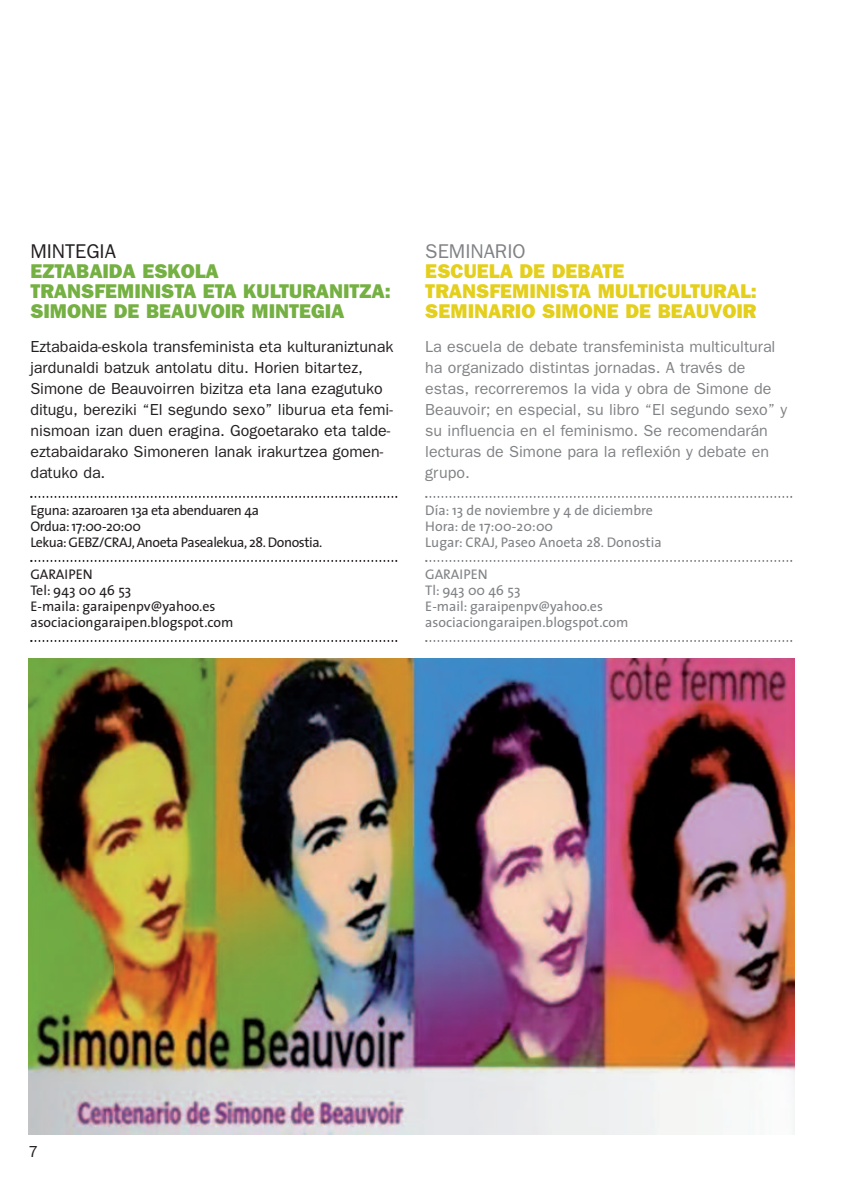
<style>
.page{position:relative;width:851px;height:1191px;background:#fff}
.page>*{position:absolute;margin:0;border:0;box-sizing:border-box;transform-origin:0 0}
.t1{font:800 20px/20px "Franklin Gothic";color:#75b042}
.t2{font:800 20px/20px "Franklin Gothic";color:#e4cf1c}
.t3{font:20px "Franklin Gothic";color:#808285}
.t4{font:20px "Franklin Gothic";color:#231f20}
.t5{font:16px/21px "Franklin Gothic";color:#231f20}
.t6{font:16px/21px "Franklin Gothic";color:#808285}
.t7{font:14px/16px "The Sans";color:#808285}
.t8{font:14px/16px "The Sans";letter-spacing:-.03em;color:#231f20}
.t9{font:14px/16px "The Sans";color:#231f20}
</style>
<div class="page">
<img style="left:28px;top:658px;width:766px;height:476px">
<svg style="left:425px;top:496px;width:367px;height:2px"></svg>
<svg style="left:425px;top:560px;width:367px;height:2px"></svg>
<svg style="left:425px;top:640px;width:367px;height:2px"></svg>
<svg style="left:30px;top:496px;width:367px;height:2px"></svg>
<svg style="left:30px;top:560px;width:367px;height:2px"></svg>
<svg style="left:30px;top:640px;width:367px;height:2px"></svg>
<p class="t4" style="left:30px;top:239px;width:87px">MINTEGIA</p>
<p class="t1" style="left:30px;top:261px;width:362px">EZTABAIDA ESKOLA<br>TRANSFEMINISTA ETA KULTURANITZA:<br>SIMONE DE BEAUVOIR MINTEGIA</p>
<p class="t5" style="left:30px;top:336px;width:364px">Eztabaida-eskola transfeminista eta kulturaniztunak jardunaldi batzuk antolatu ditu. Horien bitartez, Simone de Beauvoirren bizitza eta lana ezagutuko ditugu, bereziki “El segundo sexo” liburua eta femi&shy;nismoan izan duen eragina. Gogoetarako eta talde&shy;eztabaidarako Simoneren lanak irakurtzea gomen&shy;datuko da.</p>
<p class="t8" style="left:30px;top:503px;width:293px">Eguna: azaroaren 13a eta abenduaren 4a<br>Ordua: 17:00-20:00<br>Lekua: GEBZ/CRAJ, Anoeta Pasealekua, 28. Donostia.</p>
<p class="t9" style="left:30px;top:567px;width:204px">GARAIPEN<br>Tel: 943 00 46 53<br>E-maila: garaipenpv@yahoo.es asociaciongaraipen.blogspot.com</p>
<p class="t3" style="left:425px;top:239px;width:102px">SEMINARIO</p>
<p class="t2" style="left:425px;top:261px;width:333px">ESCUELA DE DEBATE<br>TRANSFEMINISTA MULTICULTURAL:<br>SEMINARIO SIMONE DE BEAUVOIR</p>
<p class="t6" style="left:425px;top:336px;width:363px">La escuela de debate transfeminista multicultural ha organizado distintas jornadas. A través de estas, recorreremos la vida y obra de Simone de Beauvoir; en especial, su libro “El segundo sexo” y su influencia en el feminismo. Se recomendarán lecturas de Simone para la reflexión y debate en grupo.</p>
<p class="t7" style="left:425px;top:503px;width:238px">Día: 13 de noviembre y 4 de diciembre<br>Hora: de 17:00-20:00<br>Lugar: CRAJ, Paseo Anoeta 28. Donostia</p>
<p class="t7" style="left:425px;top:567px;width:204px">GARAIPEN<br>Tl: 943 00 46 53<br>E-mail: garaipenpv@yahoo.es asociaciongaraipen.blogspot.com</p>
<p class="t5" style="left:28px;top:1140px;width:11px">7</p>
</div>
